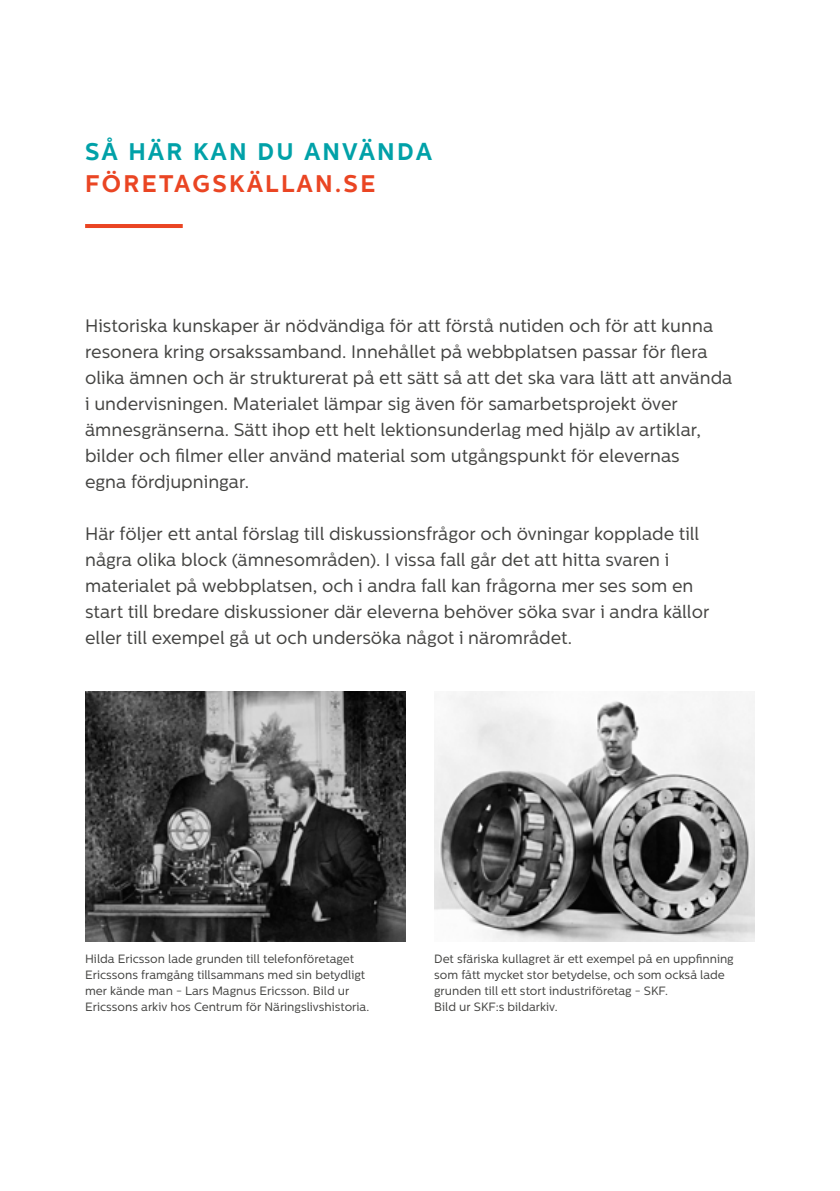
<style>
.page{position:relative;width:840px;height:1191px;background:#fff}
.page>*{position:absolute;margin:0;border:0;box-sizing:border-box;transform-origin:0 0}
.t1{font:700 24px "Centrale Sans";letter-spacing:.1em;color:#00a1a8}
.t2{font:700 24px "Centrale Sans";letter-spacing:.1em;color:#ea4523}
.t3{font:18px/26px "Centrale Sans";color:#434341}
.t4{font:12px/16px "Centrale Sans";color:#434341}
</style>
<div class="page">
<hr style="left:85px;top:224px;width:98px;height:4px;background:#ea4523">
<img style="left:85px;top:692px;width:320px;height:250px">
<img style="left:434px;top:692px;width:320px;height:250px">
<h1 class="t1" style="left:85px;top:137px;width:348px">SÅ HÄR KAN DU ANVÄNDA</h1>
<h1 class="t2" style="left:85px;top:169px;width:291px">FÖRETAGSKÄLLAN.SE</h1>
<p class="t3" style="left:85px;top:312px;width:648px">Historiska kunskaper är nödvändiga för att förstå nutiden och för att kunna resonera kring orsakssamband. Innehållet på webbplatsen passar för flera olika ämnen och är strukturerat på ett sätt så att det ska vara lätt att använda i undervisningen. Materialet lämpar sig även för samarbetsprojekt över ämnesgränserna. Sätt ihop ett helt lektionsunderlag med hjälp av artiklar, bilder och filmer eller använd material som utgångspunkt för elevernas<br>egna fördjupningar.</p>
<p class="t3" style="left:85px;top:520px;width:625px">Här följer ett antal förslag till diskussionsfrågor och övningar kopplade till några olika block (ämnesområden). I vissa fall går det att hitta svaren i materialet på webbplatsen, och i andra fall kan frågorna mer ses som en start till bredare diskussioner där eleverna behöver söka svar i andra källor eller till exempel gå ut och undersöka något i närområdet.</p>
<p class="t4" style="left:85px;top:951px;width:285px">Hilda Ericsson lade grunden till telefonföretaget Ericssons framgång tillsammans med sin betydligt mer kände man - Lars Magnus Ericsson. Bild ur Ericssons arkiv hos Centrum för Näringslivshistoria.</p>
<p class="t4" style="left:434px;top:951px;width:301px">Det sfäriska kullagret är ett exempel på en uppfinning som fått mycket stor betydelse, och som också lade grunden till ett stort industriföretag - SKF.<br>Bild ur SKF:s bildarkiv.</p>
</div>
